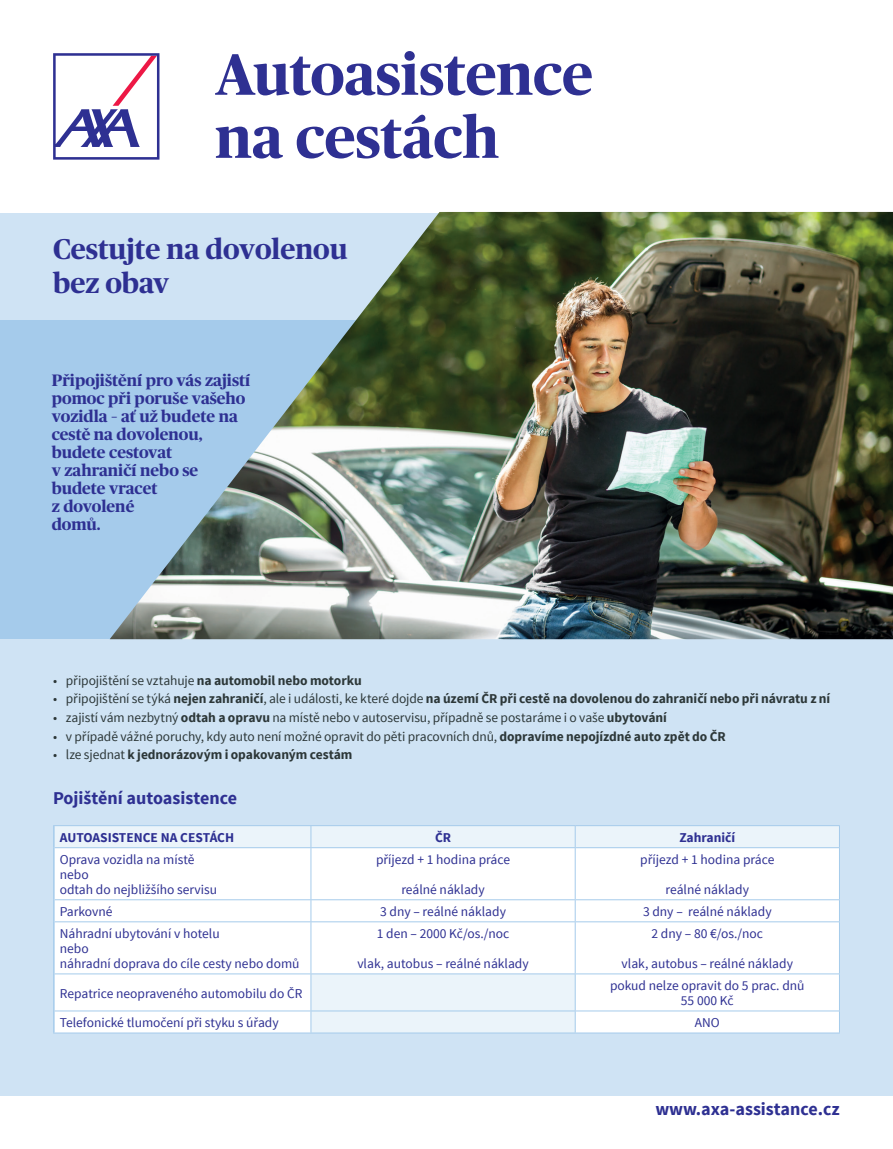
<style>
.page{position:relative;width:893px;height:1149px;background:#fff}
.page>*{position:absolute;margin:0;border:0;box-sizing:border-box;transform-origin:0 0}
.t1{font:700 58.5px/63px "Publico Headline";color:#2e3092}
.t2{font:700 28.5px/34.2px "Publico Headline";color:#2e3092}
.t3{font:700 18px "Source Sans Pro";color:#2e3092}
.t4{font:700 16.5px/18px "Publico Headline";color:#2e3092}
.t5{font:13.5px/15px "Source Sans Pro";color:#2e3092}
.t6{font:13.5px "Source Sans Pro";letter-spacing:-.01em;color:#2c3738}
.t7{font:700 13.5px "Source Sans Pro";letter-spacing:-.005em;color:#2c3738}
.t8{font:700 13.5px "Source Sans Pro";color:#2e3092}
.s1{font-weight:700}
.s2{font-weight:400}
</style>
<div class="page">
<div style="left:0;top:634px;width:893px;height:461px;background:#cfe3f4"></div>
<svg style="left:53px;top:53px;width:106px;height:107px"></svg>
<div style="left:55px;top:826px;width:784px;height:21px;background:#ebf4fa"></div>
<svg style="left:55px;top:848px;width:784px;height:184px;background:#fbfdfe"></svg>
<svg style="left:311px;top:826px;width:1px;height:21px"></svg>
<svg style="left:575px;top:826px;width:1px;height:21px"></svg>
<svg style="left:839px;top:826px;width:1px;height:21px"></svg>
<hr style="left:575px;top:847px;width:1px;height:52px;background:#a5cbeb">
<hr style="left:839px;top:847px;width:1px;height:52px;background:#a5cbeb">
<svg style="left:575px;top:900px;width:1px;height:21px"></svg>
<svg style="left:839px;top:900px;width:1px;height:21px"></svg>
<hr style="left:575px;top:921px;width:1px;height:52px;background:#a5cbeb">
<hr style="left:839px;top:921px;width:1px;height:52px;background:#a5cbeb">
<hr style="left:575px;top:973px;width:1px;height:37px;background:#a5cbeb">
<hr style="left:839px;top:973px;width:1px;height:37px;background:#a5cbeb">
<svg style="left:575px;top:1011px;width:1px;height:21px"></svg>
<svg style="left:839px;top:1011px;width:1px;height:21px"></svg>
<hr style="left:53px;top:847px;width:2px;height:52px;background:#a5cbeb">
<hr style="left:53px;top:899px;width:2px;height:22px;background:#a5cbeb">
<hr style="left:53px;top:921px;width:2px;height:52px;background:#a5cbeb">
<hr style="left:53px;top:973px;width:2px;height:37px;background:#a5cbeb">
<hr style="left:53px;top:1010px;width:2px;height:22px;background:#a5cbeb">
<hr style="left:55px;top:899px;width:256px;height:1px;background:#a5cbeb">
<hr style="left:55px;top:921px;width:256px;height:1px;background:#a5cbeb">
<hr style="left:55px;top:973px;width:256px;height:1px;background:#a5cbeb">
<hr style="left:53px;top:1032px;width:258px;height:1px;background:#a5cbeb">
<hr style="left:53px;top:825px;width:258px;height:1px;background:#a5cbeb">
<hr style="left:55px;top:847px;width:256px;height:1px;background:#a5cbeb">
<hr style="left:53px;top:825px;width:2px;height:22px;background:#a5cbeb">
<hr style="left:311px;top:825px;width:264px;height:1px;background:#a5cbeb">
<hr style="left:575px;top:825px;width:265px;height:1px;background:#a5cbeb">
<hr style="left:311px;top:847px;width:264px;height:1px;background:#a5cbeb">
<hr style="left:311px;top:847px;width:1px;height:52px;background:#a5cbeb">
<hr style="left:575px;top:847px;width:265px;height:1px;background:#a5cbeb">
<hr style="left:311px;top:899px;width:264px;height:1px;background:#a5cbeb">
<svg style="left:311px;top:899px;width:1px;height:22px"></svg>
<hr style="left:575px;top:899px;width:265px;height:1px;background:#a5cbeb">
<hr style="left:311px;top:921px;width:264px;height:1px;background:#a5cbeb">
<hr style="left:311px;top:921px;width:1px;height:52px;background:#a5cbeb">
<hr style="left:575px;top:921px;width:265px;height:1px;background:#a5cbeb">
<hr style="left:311px;top:973px;width:1px;height:37px;background:#a5cbeb">
<svg style="left:311px;top:1011px;width:1px;height:21px"></svg>
<hr style="left:311px;top:973px;width:264px;height:1px;background:#a5cbeb">
<hr style="left:575px;top:973px;width:265px;height:1px;background:#a5cbeb">
<hr style="left:311px;top:1032px;width:264px;height:1px;background:#a5cbeb">
<hr style="left:575px;top:1032px;width:265px;height:1px;background:#a5cbeb">
<hr style="left:55px;top:1010px;width:256px;height:1px;background:#a5cbeb">
<hr style="left:311px;top:1010px;width:264px;height:1px;background:#a5cbeb">
<hr style="left:575px;top:1010px;width:265px;height:1px;background:#a5cbeb">
<div style="left:0;top:213px;width:893px;height:425px;background:#a5cbeb"></div>
<div style="left:0;top:213px;width:893px;height:106px;background:#cfe3f4"></div>
<img style="left:110px;top:212px;width:783px;height:427px">
<h1 class="t1" style="left:215px;top:39px;width:379px">Autoasistence na cestách</h1>
<h2 class="t2" style="left:53px;top:230px;width:296px">Cestujte na dovolenou bez obav</h2>
<p class="t4" style="left:52px;top:370px;width:200px">Připojištění pro vás zajistí pomoc při poruše vašeho vozidla – ať už budete na cestě na dovolenou, budete cestovat<br>v zahraničí nebo se budete vracet<br>z dovolené<br>domů.</p>
<p class="t6" style="left:53px;top:671px;width:310px">• připojištění se vztahuje <span class="s1">na automobil nebo motorku</span></p>
<p class="t7" style="left:53px;top:690px;width:779px"><span class="s2">• připojištění se týká</span> nejen zahraničí<span class="s2">, ale i události, ke které dojde</span> na území ČR při cestě na dovolenou do zahraničí nebo při návratu z ní</p>
<p class="t6" style="left:53px;top:708px;width:615px">• zajistí vám nezbytný <span class="s1">odtah a opravu</span> na místě nebo v autoservisu, případně se postaráme i o vaše <span class="s1">ubytování</span></p>
<p class="t6" style="left:53px;top:727px;width:674px">• v případě vážné poruchy, kdy auto není možné opravit do pěti pracovních dnů, <span class="s1">dopravíme nepojízdné auto zpět do ČR</span></p>
<p class="t7" style="left:53px;top:745px;width:301px"><span class="s2">• lze sjednat</span> k jednorázovým i opakovaným cestám</p>
<h3 class="t3" style="left:53px;top:786px;width:185px">Pojištění autoasistence</h3>
<p class="t8" style="left:60px;top:828px;width:176px">AUTOASISTENCE NA CESTÁCH</p>
<p class="t8" style="left:435px;top:828px;width:18px">ČR</p>
<p class="t8" style="left:679px;top:828px;width:57px">Zahraničí</p>
<p class="t5" style="left:60px;top:851px;width:159px">Oprava vozidla na místě nebo<br>odtah do nejbližšího servisu</p>
<p class="t5" style="left:376px;top:851px;width:136px">příjezd + 1 hodina práce</p>
<p class="t5" style="left:640px;top:851px;width:136px">příjezd + 1 hodina práce</p>
<p class="t5" style="left:666px;top:881px;width:85px">reálné náklady</p>
<p class="t5" style="left:401px;top:881px;width:85px">reálné náklady</p>
<p class="t5" style="left:60px;top:903px;width:54px">Parkovné</p>
<p class="t5" style="left:380px;top:903px;width:127px">3 dny – reálné náklady</p>
<p class="t5" style="left:643px;top:903px;width:130px">3 dny – reálné náklady</p>
<p class="t5" style="left:60px;top:925px;width:241px">Náhradní ubytování v hotelu<br>nebo<br>náhradní doprava do cíle cesty nebo domů</p>
<p class="t5" style="left:377px;top:925px;width:134px">1 den – 2000 Kč/os./noc</p>
<p class="t5" style="left:651px;top:925px;width:113px">2 dny – 80 €/os./noc</p>
<p class="t5" style="left:622px;top:955px;width:173px">vlak, autobus – reálné náklady</p>
<p class="t5" style="left:357px;top:955px;width:173px">vlak, autobus – reálné náklady</p>
<p class="t5" style="left:60px;top:985px;width:244px">Repatrice neopraveného automobilu do ČR</p>
<p class="t5" style="left:610px;top:977px;width:196px;text-align:center">pokud nelze opravit do 5 prac. dnů<br>55 000 Kč</p>
<p class="t5" style="left:60px;top:1014px;width:220px">Telefonické tlumočení při styku s úřady</p>
<p class="t5" style="left:695px;top:1014px;width:26px">ANO</p>
<h3 class="t3" style="left:655px;top:1096px;width:186px">www.axa-assistance.cz</h3>
</div>
